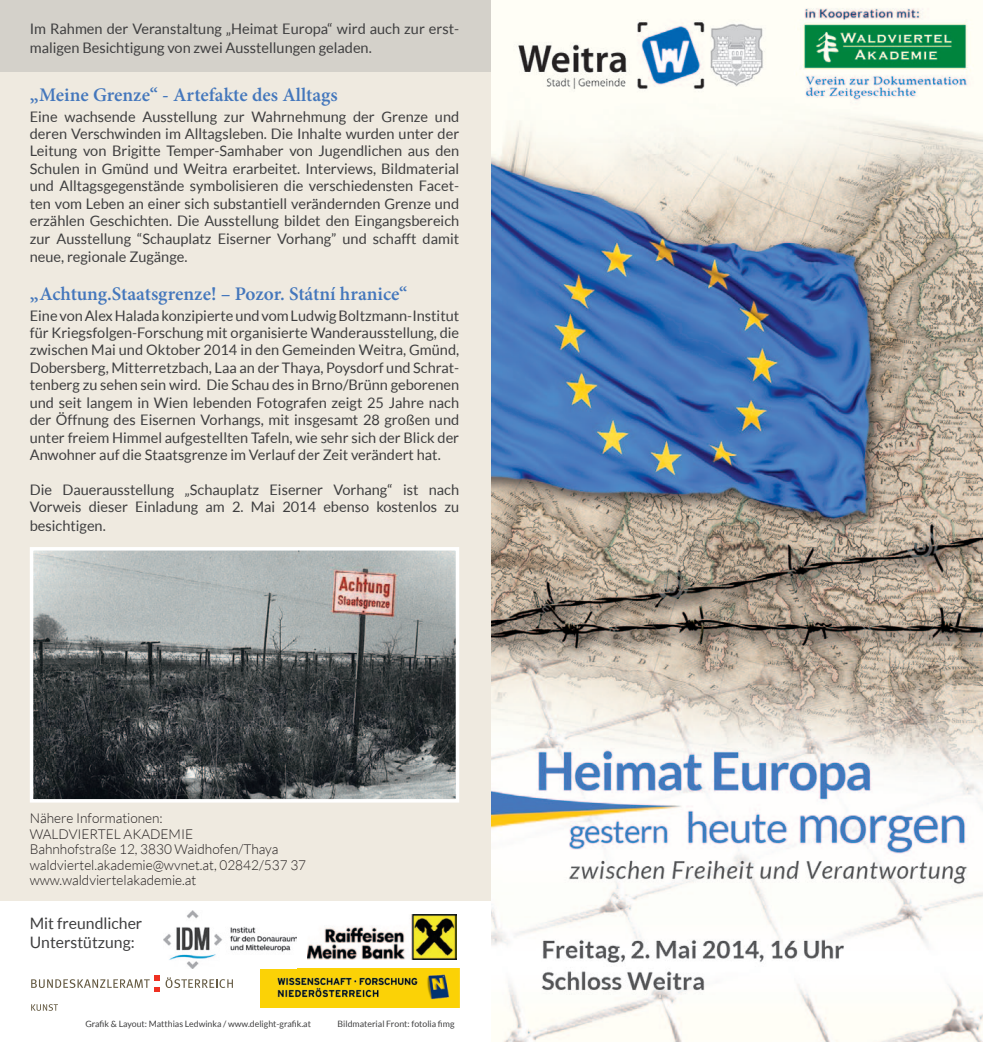
<style>
.page{position:relative;width:983px;height:1042px;background:#fff}
.page>*{position:absolute;margin:0;border:0;box-sizing:border-box;transform-origin:0 0}
.t1{font:600 19.25px "Minion Pro";color:#4477bc}
.t2{font:15.75px/18.9px "Lato";color:#3e3e3f}
.t3{font:14.53px/17.5px "Lato";color:#3e3e3f}
.t4{font:300 13.65px/15.4px "Lato";color:#231f20}
.t5{font:8.75px "Lato";color:#3e3e3f}
</style>
<div class="page">
<div style="left:0;top:71px;width:491px;height:830px;background:#efeae0"></div>
<div style="left:0;top:0;width:491px;height:71px;background:#d4d1ca"></div>
<svg style="left:31px;top:975px;width:202px;height:17px"></svg>
<svg style="left:31px;top:1004px;width:27px;height:7px"></svg>
<img style="left:260px;top:968px;width:199px;height:39px">
<svg style="left:307px;top:914px;width:150px;height:46px"></svg>
<img style="left:308px;top:914px;width:148px;height:45px">
<img style="left:491px;top:7px;width:491px;height:1035px">
<img style="left:35px;top:552px;width:419px;height:245px">
<div style="left:30px;top:547px;width:429px;height:255px;border:4px solid #fff"></div>
<img style="left:164px;top:910px;width:132px;height:58px">
<p class="t3" style="left:30px;top:19px;width:431px;line-height:18.9px">Im Rahmen der Veranstaltung „Heimat Europa“ wird auch zur erst&shy;maligen Besichtigung von zwei Ausstellungen geladen.</p>
<h1 class="t1" style="left:30px;top:81px;width:309px">„Meine Grenze“ - Artefakte des Alltags</h1>
<p class="t3" style="left:30px;top:107px;width:431px;text-align:justify">Eine wachsende Ausstellung zur Wahrnehmung der Grenze und deren Verschwinden im Alltagsleben. Die Inhalte wurden unter der Leitung von Brigitte Temper-Samhaber von Jugendlichen aus den Schulen in Gmünd und Weitra erarbeitet. Interviews, Bildmaterial und Alltagsgegenstände symbolisieren die verschiedensten Facet&shy;ten vom Leben an einer sich substantiell verändernden Grenze und erzählen Geschichten. Die Ausstellung bildet den Eingangsbereich zur Ausstellung “Schauplatz Eiserner Vorhang” und schafft damit</p>
<p class="t3" style="left:30px;top:248px;width:159px">neue, regionale Zugänge.</p>
<h1 class="t1" style="left:30px;top:280px;width:379px">„Achtung.Staatsgrenze! – Pozor. Státní hranice“</h1>
<p class="t3" style="left:30px;top:306px;width:431px;text-align:justify">Eine von Alex Halada konzipierte und vom Ludwig Boltzmann-Institut für Kriegsfolgen-Forschung mit organisierte Wanderausstellung, die zwischen Mai und Oktober 2014 in den Gemeinden Weitra, Gmünd, Dobersberg, Mitterretzbach, Laa an der Thaya, Poysdorf und Schrat&shy;tenberg zu sehen sein wird. Die Schau des in Brno/Brünn geborenen und seit langem in Wien lebenden Fotografen zeigt 25 Jahre nach der Öffnung des Eisernen Vorhangs, mit insgesamt 28 großen und unter freiem Himmel aufgestellten Tafeln, wie sehr sich der Blick der Anwohner auf die Staatsgrenze im Verlauf der Zeit verändert hat.</p>
<p class="t3" style="left:30px;top:481px;width:431px">Die Dauerausstellung „Schauplatz Eiserner Vorhang“ ist nach<br>Vorweis dieser Einladung am 2. Mai 2014 ebenso kostenlos zu</p>
<p class="t3" style="left:30px;top:517px;width:77px">besichtigen.</p>
<p class="t4" style="left:30px;top:811px;width:278px">Nähere Informationen:<br>WALDVIERTEL AKADEMIE<br>Bahnhofstraße 12, 3830 Waidhofen/Thaya waldviertel.akademie@wvnet.at, 02842/537 37 www.waldviertelakademie.at</p>
<p class="t2" style="left:30px;top:914px;width:114px">Mit freundlicher<br>Unterstützung:</p>
<p class="t5" style="left:85px;top:1019px;width:227px">Grafik &amp; Layout: Matthias Ledwinka / www.delight-grafik.at</p>
<p class="t5" style="left:337px;top:1019px;width:118px">Bildmaterial Front: fotolia fimg</p>
</div>
